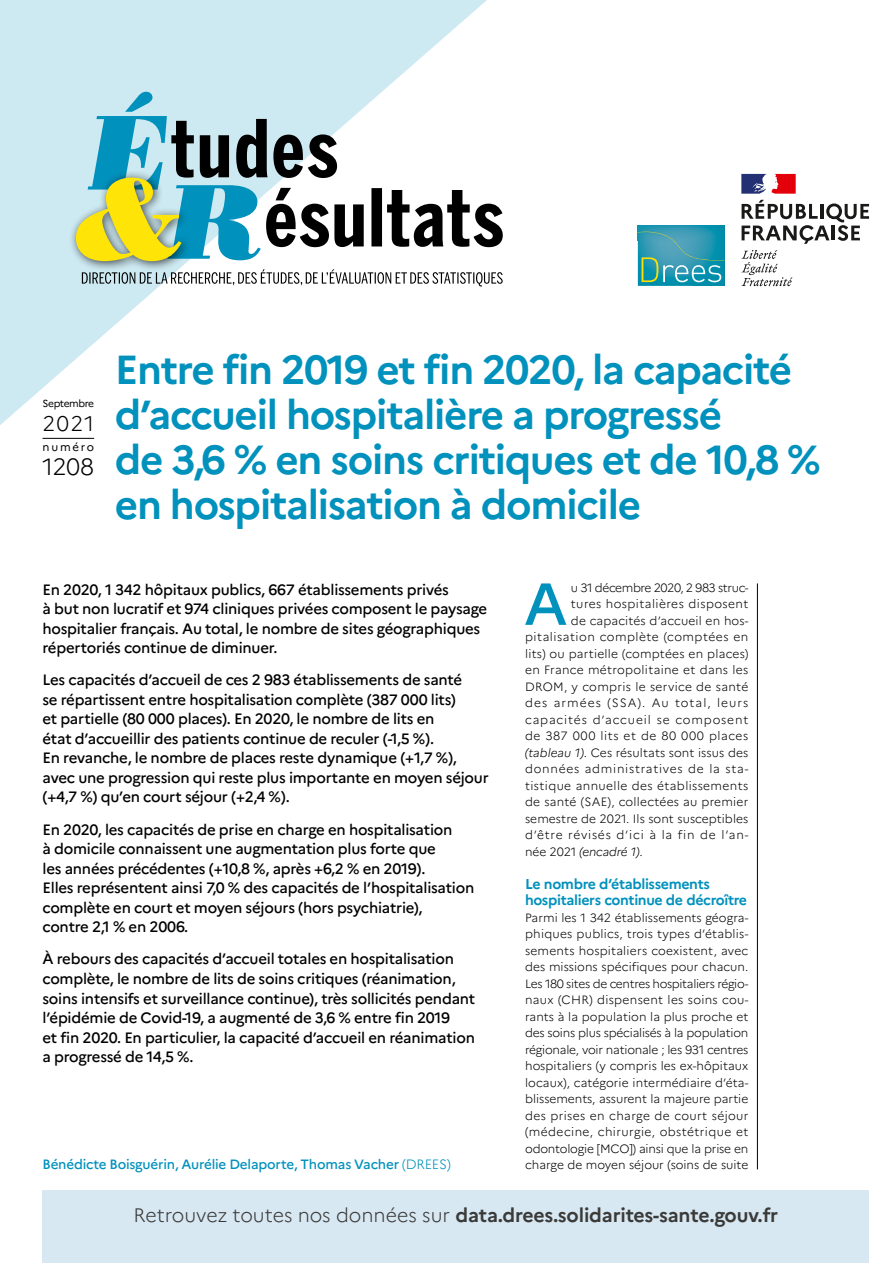
<style>
.page{position:relative;width:893px;height:1263px;background:#fff}
.page>*{position:absolute;margin:0;border:0;box-sizing:border-box;transform-origin:0 0}
.t1{font:500 59.1px "Marianne";color:#0091bc}
.t2{font:700 40.5px/45px "Marianne";letter-spacing:-.03em;color:#0091bc}
.t3{font:300 23.4px "Marianne";color:#000}
.t4{font:300 21.15px "Marianne";color:#000}
.t5{font:700 19.5px "Marianne";letter-spacing:-.01em;color:#3a3a39}
.t6{font:500 15px/19.5px "Marianne";letter-spacing:-.015em;color:#000}
.t7{font:700 14.25px/16.5px "Marianne";letter-spacing:-.025em;color:#0091bc}
.t8{font:500 13.5px "Marianne";letter-spacing:-.015em;color:#0091bc}
.t9{font:300 12px/16.5px "Marianne";letter-spacing:.025em;color:#000;text-align:justify}
.t10{font:300 12px "Marianne";letter-spacing:.005em;color:#000}
.t11{font:300 12px "Marianne";color:#000}
.t12{font:300 12px "Marianne";letter-spacing:.065em;color:#000}
.t13{font:300 12px "Marianne";letter-spacing:.06em;color:#000}
.t14{font:300 12px "Marianne";letter-spacing:.07em;color:#000}
.t15{font:300 12px "Marianne";letter-spacing:.085em;color:#000}
.t16{font:300 12px "Marianne";letter-spacing:.045em;color:#000}
.t17{font:300 12px "Marianne";letter-spacing:-.035em;color:#000}
.t18{font:italic 300 12px "Marianne";letter-spacing:-.005em;color:#000}
.t19{font:11.4px "Marianne";letter-spacing:.16em;color:#000}
.t20{font:10.2px "Marianne";letter-spacing:-.045em;color:#000}
.s1{font-style:italic}
.s2{font-style:normal}
.s3{font-weight:300}
</style>
<div class="page">
<svg style="left:0;top:0;width:487px;height:425px;fill:#cde9f1"></svg>
<svg style="left:82px;top:269px;width:421px;height:17px"></svg>
<div style="left:68px;top:170px;width:123px;height:102px;background:#000;opacity:.7"></div>
<svg style="left:76px;top:92px;width:427px;height:169px"></svg>
<svg style="left:741px;top:250px;width:51px;height:36px"></svg>
<svg style="left:742px;top:200px;width:127px;height:44px"></svg>
<svg style="left:741px;top:174px;width:55px;height:20px"></svg>
<img style="left:638px;top:226px;width:87px;height:60px">
<svg style="left:638px;top:232px;width:87px;height:50px;background:#3da0b1"></svg>
<hr style="left:757px;top:583px;width:1px;height:586px;background:#000">
<hr style="left:43px;top:438px;width:51px;height:1px;background:#000">
<div style="left:43px;top:1191px;width:826px;height:72px;background:#d8e8f2"></div>
<p class="t20" style="left:43px;top:397px;width:53px">Septembre</p>
<h3 class="t4" style="left:43px;top:410px;width:53px">2021</h3>
<p class="t19" style="left:43px;top:440px;width:53px">numéro</p>
<h3 class="t3" style="left:43px;top:452px;width:53px">1208</h3>
<h2 class="t2" style="left:115px;top:347px;width:707px">Entre fin 2019 et fin 2020, la capacité d’accueil hospitalière a progressé<br>de 3,6 % en soins critiques et de 10,8 % en hospitalisation à domicile</h2>
<p class="t6" style="left:43px;top:580px;width:446px">En 2020, 1 342 hôpitaux publics, 667 établissements privés<br>à but non lucratif et 974 cliniques privées composent le paysage hospitalier français. Au total, le nombre de sites géographiques répertoriés continue de diminuer.</p>
<p class="t6" style="left:43px;top:670px;width:448px">Les capacités d’accueil de ces 2 983 établissements de santé<br>se répartissent entre hospitalisation complète (387 000 lits)<br>et partielle (80 000 places). En 2020, le nombre de lits en<br>état d’accueillir des patients continue de reculer (-1,5 %).<br>En revanche, le nombre de places reste dynamique (+1,7 %), avec une progression qui reste plus importante en moyen séjour (+4,7 %) qu’en court séjour (+2,4 %).</p>
<p class="t6" style="left:43px;top:820px;width:433px">En 2020, les capacités de prise en charge en hospitalisation<br>à domicile connaissent une augmentation plus forte que<br>les années précédentes (+10,8 %, après +6,2 % en 2019).<br>Elles représentent ainsi 7,0 % des capacités de l’hospitalisation complète en court et moyen séjours (hors psychiatrie),<br>contre 2,1 % en 2006.</p>
<p class="t6" style="left:43px;top:949px;width:434px">À rebours des capacités d’accueil totales en hospitalisation complète, le nombre de lits de soins critiques (réanimation, soins intensifs et surveillance continue), très sollicités pendant l’épidémie de Covid-19, a augmenté de 3,6 % entre fin 2019<br>et fin 2020. En particulier, la capacité d’accueil en réanimation a progressé de 14,5 %.</p>
<h1 class="t1" style="left:524px;top:568px;width:45px">A</h1>
<p class="t17" style="left:571px;top:580px;width:179px">u 31 décembre 2020, 2 983 struc-</p>
<p class="t9" style="left:571px;top:596px;width:179px">tures hospitalières disposent</p>
<p class="t9" style="left:571px;top:612px;width:179px">de capacités d’accueil en hos-</p>
<p class="t9" style="left:525px;top:629px;width:225px">pitalisation complète (comptées en</p>
<p class="t9" style="left:525px;top:645px;width:225px">lits) ou partielle (comptées en places)</p>
<p class="t9" style="left:525px;top:662px;width:225px">en France métropolitaine et dans les</p>
<p class="t9" style="left:525px;top:678px;width:225px">DROM, y compris le service de santé</p>
<p class="t15" style="left:525px;top:696px;width:225px">des armées (SSA). Au total, leurs</p>
<p class="t14" style="left:525px;top:712px;width:225px">capacités d’accueil se composent</p>
<p class="t16" style="left:525px;top:729px;width:225px">de 387 000 lits et de 80 000 places</p>
<p class="t9" style="left:525px;top:744px;width:225px"><span class="s1">(tableau 1)</span>. Ces résultats sont issus des</p>
<p class="t13" style="left:525px;top:762px;width:225px">données administratives de la sta-</p>
<p class="t9" style="left:525px;top:777px;width:225px">tistique annuelle des établissements</p>
<p class="t9" style="left:525px;top:794px;width:225px">de santé (SAE), collectées au premier</p>
<p class="t10" style="left:525px;top:811px;width:225px">semestre de 2021. Ils sont susceptibles</p>
<p class="t12" style="left:525px;top:828px;width:225px">d’être révisés d’ici à la fin de l’an-</p>
<p class="t18" style="left:525px;top:844px;width:119px"><span class="s2">née 2021</span> (encadré 1)<span class="s2">.</span></p>
<p class="t7" style="left:525px;top:875px;width:224px">Le nombre d’établissements hospitaliers continue de décroître</p>
<p class="t9" style="left:525px;top:909px;width:225px">Parmi les 1 342 établissements géogra&shy;phiques publics, trois types d’établis&shy;sements hospitaliers coexistent, avec des missions spécifiques pour chacun.<br>Les 180 sites de centres hospitaliers régio&shy;naux (CHR) dispensent les soins cou&shy;rants à la population la plus proche et des soins plus spécialisés à la population régionale, voir nationale ; les 931 centres hospitaliers (y compris les ex-hôpitaux locaux), catégorie intermédiaire d’éta&shy;blissements, assurent la majeure partie des prises en charge de court séjour (médecine, chirurgie, obstétrique et odontologie [MCO]) ainsi que la prise en</p>
<p class="t8" style="left:43px;top:1156px;width:410px">Bénédicte Boisguérin, Aurélie Delaporte, Thomas Vacher <span class="s3">(DREES)</span></p>
<p class="t11" style="left:525px;top:1158px;width:225px">charge de moyen séjour (soins de suite</p>
<h3 class="t5" style="left:133px;top:1203px;width:646px"><span class="s3">Retrouvez toutes nos données sur</span> data.drees.solidarites-sante.gouv.fr</h3>
</div>
